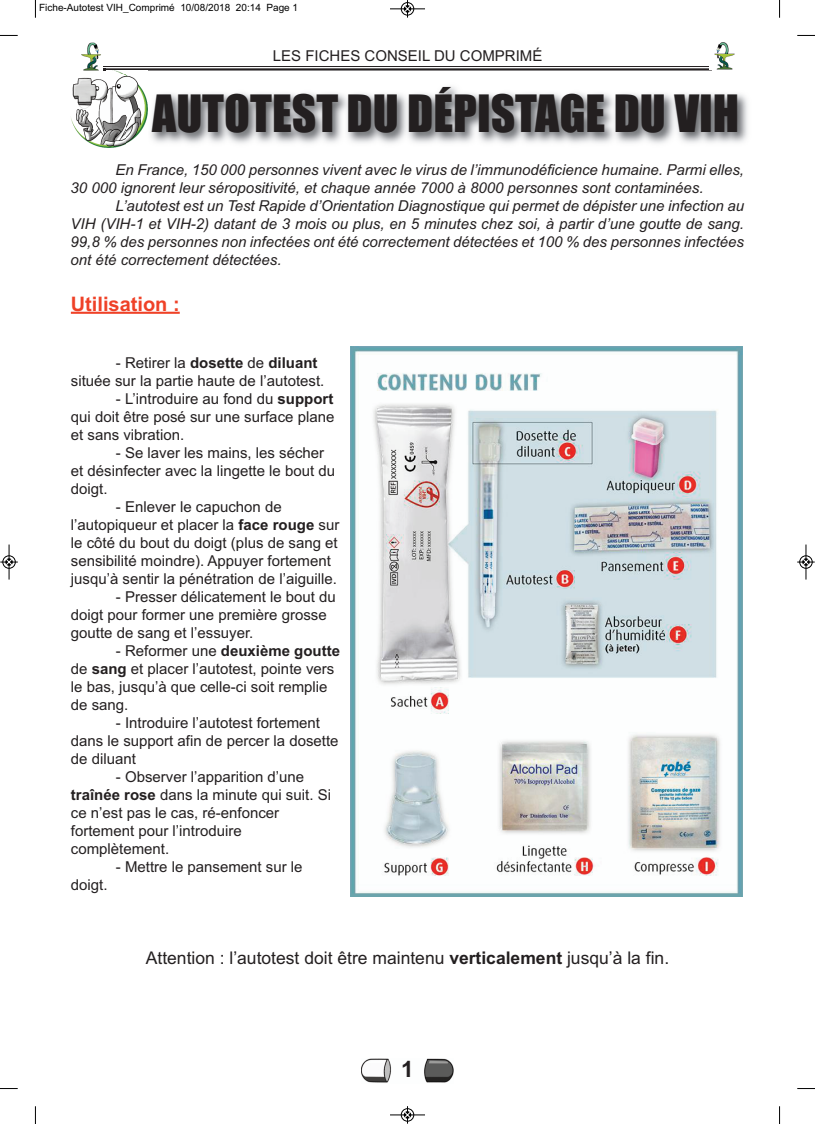
<style>
.page{position:relative;width:815px;height:1124px;background:#fff}
.page>*{position:absolute;margin:0;border:0;box-sizing:border-box;transform-origin:0 0}
.t1{font:47.5px "Impact";color:#231f20}
.t2{font:700 22.5px "Arial";color:#231f20}
.t3{font:700 20px "Arial";color:#ef4127}
.t4{font:17.5px "Arial";color:#231f20}
.t5{font:15px/18px "Arial";color:#231f20}
.t6{font:italic 15px/18px "Arial";color:#231f20}
.t7{font:10px "Arial";color:#000}
.s1{font-weight:700}
</style>
<div class="page">
<img style="left:362px;top:1058px;width:91px;height:24px">
<hr style="left:103px;top:66px;width:609px;height:1px;background:#231f20">
<hr style="left:103px;top:68px;width:609px;height:2px;background:#231f20">
<img style="left:147px;top:87px;width:601px;height:57px">
<img style="left:71px;top:71px;width:76px;height:76px">
<img style="left:81px;top:43px;width:24px;height:28px">
<img style="left:710px;top:43px;width:25px;height:27px">
<hr style="left:71px;top:312px;width:109px;height:2px;background:#ef4127">
<img style="left:350px;top:346px;width:392px;height:550px">
<svg style="left:35px;top:0;width:1px;height:18px"></svg>
<svg style="left:0;top:35px;width:18px;height:1px"></svg>
<svg style="left:779px;top:0;width:1px;height:18px"></svg>
<svg style="left:797px;top:35px;width:18px;height:1px"></svg>
<svg style="left:35px;top:1106px;width:1px;height:17px"></svg>
<svg style="left:0;top:1088px;width:18px;height:1px"></svg>
<svg style="left:779px;top:1106px;width:1px;height:17px"></svg>
<svg style="left:797px;top:1088px;width:18px;height:1px"></svg>
<div style="left:401px;top:2px;width:13px;height:14px;border:1px solid #fff;border-radius:50%"></div>
<hr style="left:390px;top:9px;width:35px;height:1px;background:#000">
<div style="left:401px;top:2px;width:13px;height:13px;border:1px solid #000;border-radius:50%"></div>
<svg style="left:404px;top:0;width:7px;height:18px"></svg>
<hr style="left:390px;top:1114px;width:35px;height:1px;background:#000">
<div style="left:401px;top:1108px;width:13px;height:13px;border:1px solid #000;border-radius:50%"></div>
<svg style="left:404px;top:1106px;width:7px;height:17px"></svg>
<div style="left:2px;top:555px;width:14px;height:13px;border:1px solid #fff;border-radius:50%"></div>
<hr style="left:9px;top:544px;width:1px;height:35px;background:#000">
<div style="left:3px;top:555px;width:12px;height:13px;border:1px solid #000;border-radius:50%"></div>
<svg style="left:0;top:558px;width:18px;height:7px"></svg>
<div style="left:799px;top:555px;width:14px;height:13px;border:1px solid #fff;border-radius:50%"></div>
<hr style="left:806px;top:544px;width:1px;height:35px;background:#000">
<div style="left:800px;top:555px;width:12px;height:13px;border:1px solid #000;border-radius:50%"></div>
<svg style="left:797px;top:558px;width:18px;height:7px"></svg>
<p class="t7" style="left:39px;top:2px;width:261px">Fiche-Autotest VIH_Comprimé 10/08/2018 20:14 Page 1</p>
<p class="t5" style="left:273px;top:46px;width:271px">LES FICHES CONSEIL DU COMPRIMÉ</p>
<h1 class="t1" style="left:152px;top:88px;width:589px">AUTOTEST DU DÉPISTAGE DU VIH</h1>
<p class="t6" style="left:71px;top:161px;width:675px;text-indent:45px">En France, 150 000 personnes vivent avec le virus de l’immunodéficience humaine. Parmi elles,<br>30 000 ignorent leur séropositivité, et chaque année 7000 à 8000 personnes sont contaminées.</p>
<p class="t6" style="left:71px;top:197px;width:675px;text-align:justify;text-indent:45px">L’autotest est un Test Rapide d’Orientation Diagnostique qui permet de dépister une infection au VIH (VIH-1 et VIH-2) datant de 3 mois ou plus, en 5 minutes chez soi, à partir d’une goutte de sang.<br>99,8 % des personnes non infectées ont été correctement détectées et 100 % des personnes infectées ont été correctement détectées.</p>
<h3 class="t3" style="left:71px;top:292px;width:110px">Utilisation :</h3>
<p class="t5" style="left:71px;top:354px;width:255px;text-indent:45px">- Retirer la <span class="s1">dosette</span> de <span class="s1">diluant </span>située sur la partie haute de l’autotest.</p>
<p class="t5" style="left:71px;top:390px;width:265px;text-align:justify;text-indent:45px">- L’introduire au fond du <span class="s1">support </span>qui doit être posé sur une surface plane et sans vibration.</p>
<p class="t5" style="left:71px;top:444px;width:266px;text-indent:45px">- Se laver les mains, les sécher et désinfecter avec la lingette le bout du doigt.</p>
<p class="t5" style="left:71px;top:498px;width:270px;text-indent:45px">- Enlever le capuchon de l’autopiqueur et placer la <span class="s1">face rouge</span> sur le côté du bout du doigt (plus de sang et sensibilité moindre). Appuyer fortement jusqu’à sentir la pénétration de l’aiguille.</p>
<p class="t5" style="left:71px;top:588px;width:267px;text-indent:45px">- Presser délicatement le bout du doigt pour former une première grosse goutte de sang et l’essuyer.</p>
<p class="t5" style="left:71px;top:642px;width:271px;text-indent:45px">- Reformer une <span class="s1">deuxième goutte </span>de <span class="s1">sang</span> et placer l’autotest, pointe vers le bas, jusqu’à que celle-ci soit remplie de sang.</p>
<p class="t5" style="left:71px;top:714px;width:269px;text-indent:45px">- Introduire l’autotest fortement dans le support afin de percer la dosette de diluant</p>
<p class="t5" style="left:71px;top:768px;width:262px;text-indent:45px">- Observer l’apparition d’une <span class="s1">traînée rose</span> dans la minute qui suit. Si ce n’est pas le cas, ré-enfoncer fortement pour l’introduire complètement.</p>
<p class="t5" style="left:116px;top:858px;width:188px">- Mettre le pansement sur le</p>
<p class="t5" style="left:71px;top:876px;width:38px">doigt.</p>
<p class="t4" style="left:146px;top:947px;width:525px">Attention : l’autotest doit être maintenu <span class="s1">verticalement</span> jusqu’à la fin.</p>
<h2 class="t2" style="left:401px;top:1055px;width:14px">1</h2>
</div>
